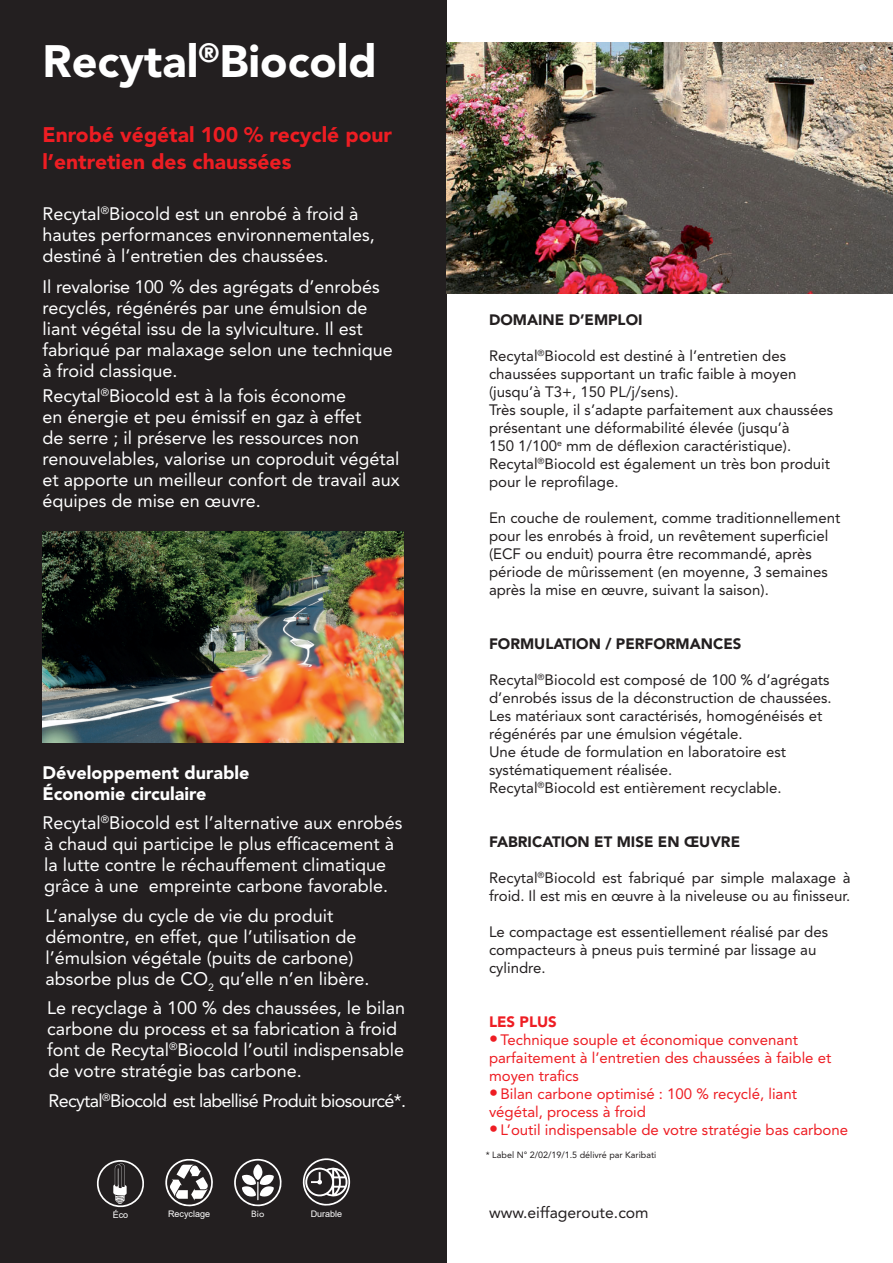
<style>
.page{position:relative;width:893px;height:1263px;background:#fff}
.page>*{position:absolute;margin:0;border:0;box-sizing:border-box;transform-origin:0 0}
.t1{font:900 45px "Avenir LT Std";color:#fff}
.t2{font:900 21px/27px "Avenir LT Std";color:#ee1d23}
.t3{font:18px/21px "Avenir LT Std";color:#fff}
.t4{font:18px "Avenir LT Std";letter-spacing:-.04em;color:#fff}
.t5{font:900 18px "Avenir LT Std";color:#fff}
.t6{font:15.75px "Avenir LT Std";color:#231f20}
.t7{font:15px/18px "Avenir LT Std";color:#231f20}
.t8{font:15px/18px "Avenir LT Std";color:#ee1d23}
.t9{font:900 15px "Avenir LT Std";color:#231f20}
.t10{font:900 15px "Avenir LT Std";color:#ee1d23}
.t11{font:9px "Avenir LT Std";color:#231f20}
.t12{font:9px "Arial";color:#fff}
.t13{font:9px "Avenir LT Std";color:#fff}
.s1{font-size:18px}
</style>
<div class="page">
<div style="left:0;top:0;width:446px;height:1263px;background:#231f20"></div>
<svg style="left:97px;top:1160px;width:47px;height:48px"></svg>
<svg style="left:165px;top:1158px;width:48px;height:49px"></svg>
<svg style="left:302px;top:1158px;width:48px;height:48px"></svg>
<svg style="left:234px;top:1159px;width:48px;height:48px"></svg>
<img style="left:43px;top:531px;width:361px;height:211px">
<img style="left:446px;top:43px;width:447px;height:250px">
<p class="t1" style="left:43px;top:34px;width:336px">Recytal<sup>®</sup>Biocold</p>
<p class="t2" style="left:43px;top:121px;width:351px">Enrobé végétal 100 % recyclé pour l’entretien des chaussées</p>
<p class="t3" style="left:43px;top:203px;width:334px">Recytal<sup>®</sup>Biocold est un enrobé à froid à hautes performances environnementales, destiné à l’entretien des chaussées.</p>
<p class="t3" style="left:43px;top:276px;width:352px">Il revalorise 100 % des agrégats d’enrobés recyclés, régénérés par une émulsion de liant végétal issu de la sylviculture. Il est fabriqué par malaxage selon une technique à froid classique.</p>
<p class="t3" style="left:43px;top:385px;width:359px">Recytal<sup>®</sup>Biocold est à la fois économe<br>en énergie et peu émissif en gaz à effet<br>de serre ; il préserve les ressources non renouvelables, valorise un coproduit végétal et apporte un meilleur confort de travail aux équipes de mise en œuvre.</p>
<p class="t5" style="left:43px;top:761px;width:208px">Développement durable</p>
<p class="t5" style="left:43px;top:782px;width:166px">Économie circulaire</p>
<p class="t3" style="left:43px;top:813px;width:361px">Recytal<sup>®</sup>Biocold est l’alternative aux enrobés à chaud qui participe le plus efficacement à la lutte contre le réchauffement climatique grâce à une empreinte carbone favorable.</p>
<p class="t3" style="left:46px;top:905px;width:325px">L’analyse du cycle de vie du produit démontre, en effet, que l’utilisation de l’émulsion végétale (puits de carbone) absorbe plus de CO<sub>2</sub> qu’elle n’en libère.</p>
<p class="t3" style="left:47px;top:998px;width:360px">Le recyclage à 100 % des chaussées, le bilan carbone du process et sa fabrication à froid font de Recytal<sup>®</sup>Biocold l’outil indispensable de votre stratégie bas carbone.</p>
<p class="t4" style="left:49px;top:1090px;width:359px">Recytal<sup>®</sup>Biocold est labellisé Produit biosourcé*.</p>
<p class="t12" style="left:113px;top:1209px;width:17px">Éco</p>
<p class="t12" style="left:168px;top:1208px;width:44px">Recyclage</p>
<p class="t13" style="left:251px;top:1209px;width:15px">Bio</p>
<p class="t12" style="left:311px;top:1207px;width:33px">Durable</p>
<p class="t9" style="left:489px;top:310px;width:155px">DOMAINE D’EMPLOI</p>
<p class="t7" style="left:489px;top:346px;width:309px">Recytal<sup>®</sup>Biocold est destiné à l’entretien des chaussées supportant un trafic faible à moyen (jusqu’à T3+, 150 PL/j/sens).</p>
<p class="t7" style="left:489px;top:400px;width:346px">Très souple, il s’adapte parfaitement aux chaussées présentant une déformabilité élevée (jusqu’à<br>150 1/100<sup>e</sup> mm de déflexion caractéristique).<br>Recytal<sup>®</sup>Biocold est également un très bon produit pour le reprofilage.</p>
<p class="t7" style="left:489px;top:508px;width:353px">En couche de roulement, comme traditionnellement pour les enrobés à froid, un revêtement superficiel (ECF ou enduit) pourra être recommandé, après période de mûrissement (en moyenne, 3 semaines après la mise en œuvre, suivant la saison).</p>
<p class="t9" style="left:489px;top:634px;width:254px">FORMULATION / PERFORMANCES</p>
<p class="t7" style="left:489px;top:670px;width:344px">Recytal<sup>®</sup>Biocold est composé de 100 % d’agrégats d’enrobés issus de la déconstruction de chaussées.<br>Les matériaux sont caractérisés, homogénéisés et régénérés par une émulsion végétale.</p>
<p class="t7" style="left:489px;top:742px;width:299px">Une étude de formulation en laboratoire est systématiquement réalisée.</p>
<p class="t7" style="left:489px;top:778px;width:294px">Recytal<sup>®</sup>Biocold est entièrement recyclable.</p>
<p class="t9" style="left:489px;top:832px;width:253px">FABRICATION ET MISE EN ŒUVRE</p>
<p class="t7" style="left:489px;top:868px;width:363px">Recytal<sup>®</sup>Biocold est fabriqué par simple malaxage à froid. Il est mis en œuvre à la niveleuse ou au finisseur.</p>
<p class="t7" style="left:489px;top:922px;width:341px">Le compactage est essentiellement réalisé par des compacteurs à pneus puis terminé par lissage au cylindre.</p>
<p class="t10" style="left:489px;top:1012px;width:69px">LES PLUS</p>
<p class="t8" style="left:489px;top:1030px;width:344px"><span class="s1">•</span> Technique souple et économique convenant parfaitement à l’entretien des chaussées à faible et moyen trafics</p>
<p class="t8" style="left:489px;top:1084px;width:309px"><span class="s1">•</span> Bilan carbone optimisé : 100 % recyclé, liant végétal, process à froid</p>
<p class="t8" style="left:489px;top:1120px;width:361px"><span class="s1">•</span> L’outil indispensable de votre stratégie bas carbone</p>
<p class="t11" style="left:486px;top:1150px;width:172px">* Label N° 2/02/19/1.5 délivré par Karibati</p>
<p class="t6" style="left:489px;top:1204px;width:161px">www.eiffageroute.com</p>
</div>
